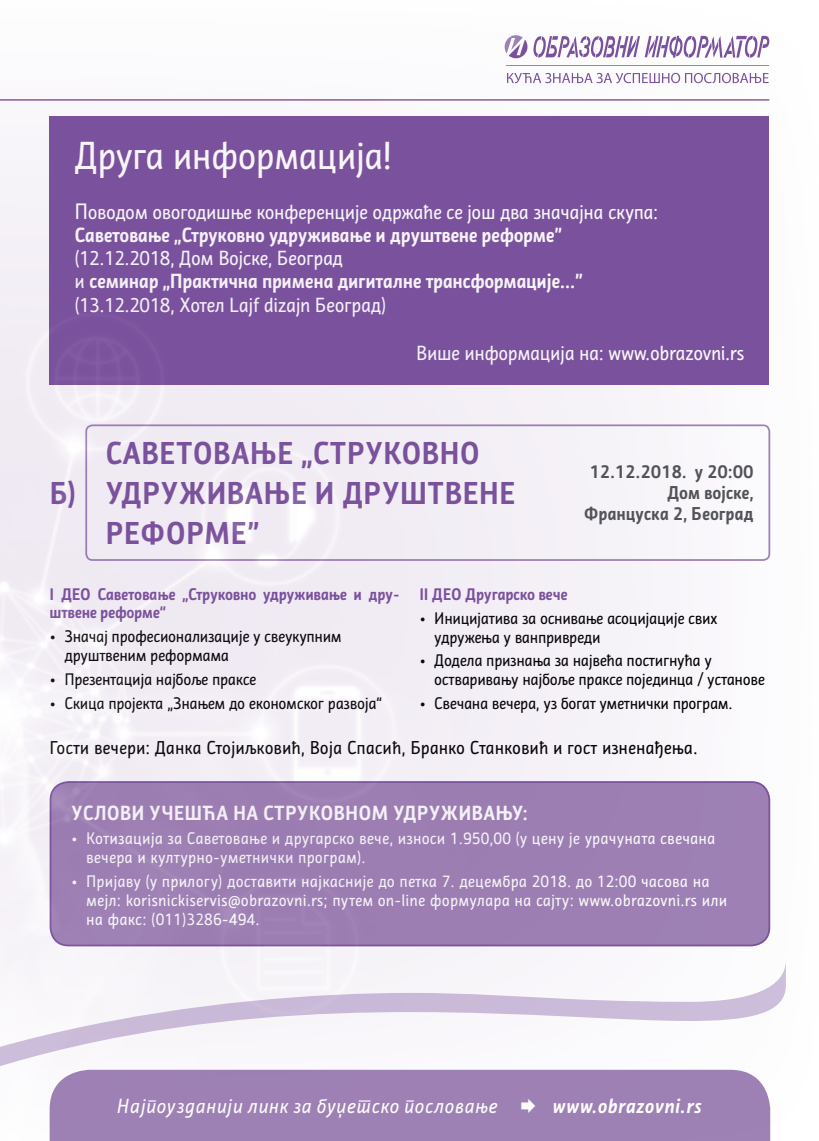
<style>
.page{position:relative;width:819px;height:1141px;background:#fff}
.page>*{position:absolute;margin:0;border:0;box-sizing:border-box;transform-origin:0 0}
.t1{font:36.75px "Influ BG";letter-spacing:-.02em;color:#fff}
.Naslov1{font:700 29.75px/40.2px "Influ BG";color:#7a529d}
.t2{font:700 19.25px/23.1px "Influ BG";letter-spacing:-.02em;color:#fff}
.t3{font:19.25px "Influ BG";letter-spacing:-.02em;color:#fff}
.t4{font:italic 19.25px "Influ BG";letter-spacing:.025em;color:#fff}
.t5{font:700 19.25px "Influ BG";color:#fff}
.t6{font:italic 700 19.25px "Influ BG";letter-spacing:.025em;color:#fff}
.t7{font:17.5px "Influ BG";color:#000}
.t8{font:700 17.5px/21px "Influ BG";letter-spacing:-.01em;color:#505456;text-align:right}
.t9{font:15.75px/18.9px "Influ BG";letter-spacing:-.02em;color:#000}
.t10{font:15.75px/18.9px "Influ BG";letter-spacing:.01em;color:#fff}
.mali_nasl{font:700 15.75px/18.4px "Influ BG";letter-spacing:-.02em;color:#7a529d}
.s1{font-size:21px}
.s2{font-weight:400}
</style>
<div class="page">
<img style="left:0;top:35px;width:786px;height:1106px">
<hr style="left:0;top:99px;width:769px;height:2px;background:#7a529d">
<svg style="left:521px;top:1099px;width:14px;height:14px"></svg>
<p class="t1" style="left:74px;top:132px;width:319px">Друга информација!</p>
<p class="t3" style="left:74px;top:200px;width:585px"><span class="s1">П</span>оводом овогодишње конференције одржаће се још два значајна скупа:</p>
<p class="t2" style="left:74px;top:223px;width:489px">Саветовање „Струковно удруживање и друштвене реформе” <span class="s2">(12.12.2018, Дом Војске, Београд</span></p>
<p class="t2" style="left:74px;top:269px;width:510px"><span class="s2">и</span> семинар „Практична примена дигиталне трансформације…” <span class="s2">(13.12.2018, Хотел Lajf dizajn Београд)</span></p>
<p class="t3" style="left:416px;top:340px;width:330px">Више информација на: www.obrazovni.rs</p>
<p class="Naslov1" style="left:50px;top:472px;width:28px">Б)</p>
<p class="Naslov1" style="left:105px;top:432px;width:411px">САВЕТОВАЊE „СТРУКОВНО<br>УДРУЖИВАЊЕ И ДРУШТВЕНЕ<br>РЕФОРМЕ”</p>
<p class="t8" style="left:583px;top:461px;width:171px">12.12.2018. у 20:00<br>Дом војске,<br>Француска 2, Београд</p>
<p class="mali_nasl" style="left:50px;top:584px;width:351px">I ДЕО Саветовање „Струковно удруживање и дру&shy;штвене реформе“</p>
<p class="t9" style="left:64px;top:627px;width:279px;text-indent:-15px">• Значај професионализације у свеукупним друштвеним реформама</p>
<p class="t9" style="left:50px;top:669px;width:208px">• Презентација најбоље праксе</p>
<p class="t9" style="left:50px;top:693px;width:334px">• Скица пројекта „Знањем до економског развоја“</p>
<p class="mali_nasl" style="left:419px;top:584px;width:150px">II ДЕО Другарско вече</p>
<p class="t9" style="left:434px;top:608px;width:285px;text-indent:-15px">• Иницијатива за оснивање асоцијације свих удружења у ванпривреди</p>
<p class="t9" style="left:434px;top:651px;width:332px;text-indent:-15px">• Додела признања за највећа постигнућа у остваривању најбоље праксе појединца / установе</p>
<p class="t9" style="left:419px;top:694px;width:315px">• Свечана вечера, уз богат уметнички програм.</p>
<p class="t7" style="left:50px;top:736px;width:649px">Гости вечери: Данка Стојиљковић, Воја Спасић, Бранко Станковић и гост изненађења.</p>
<p class="t5" style="left:71px;top:800px;width:458px">УСЛОВИ УЧЕШЋА НА СТРУКОВНОМ УДРУЖИВАЊУ:</p>
<p class="t10" style="left:86px;top:829px;width:630px;text-indent:-15px">• Котизација за Саветовање и другарско вече, износи 1.950,00 (у цену је урачуната свечана вечера и културно-уметнички програм).</p>
<p class="t10" style="left:86px;top:871px;width:642px;text-indent:-15px">• Пријаву (у прилогу) доставити најкасније до петка 7. децембра 2018. до 12:00 часова на мејл: korisnickiservis@obrazovni.rs; путем on-line формулара на сајту: www.obrazovni.rs или на факс: (011)3286-494.</p>
<p class="t4" style="left:117px;top:1094px;width:382px">Најпоузданији линк за буџетско пословање</p>
<p class="t6" style="left:552px;top:1093px;width:151px">www.obrazovni.rs</p>
</div>
